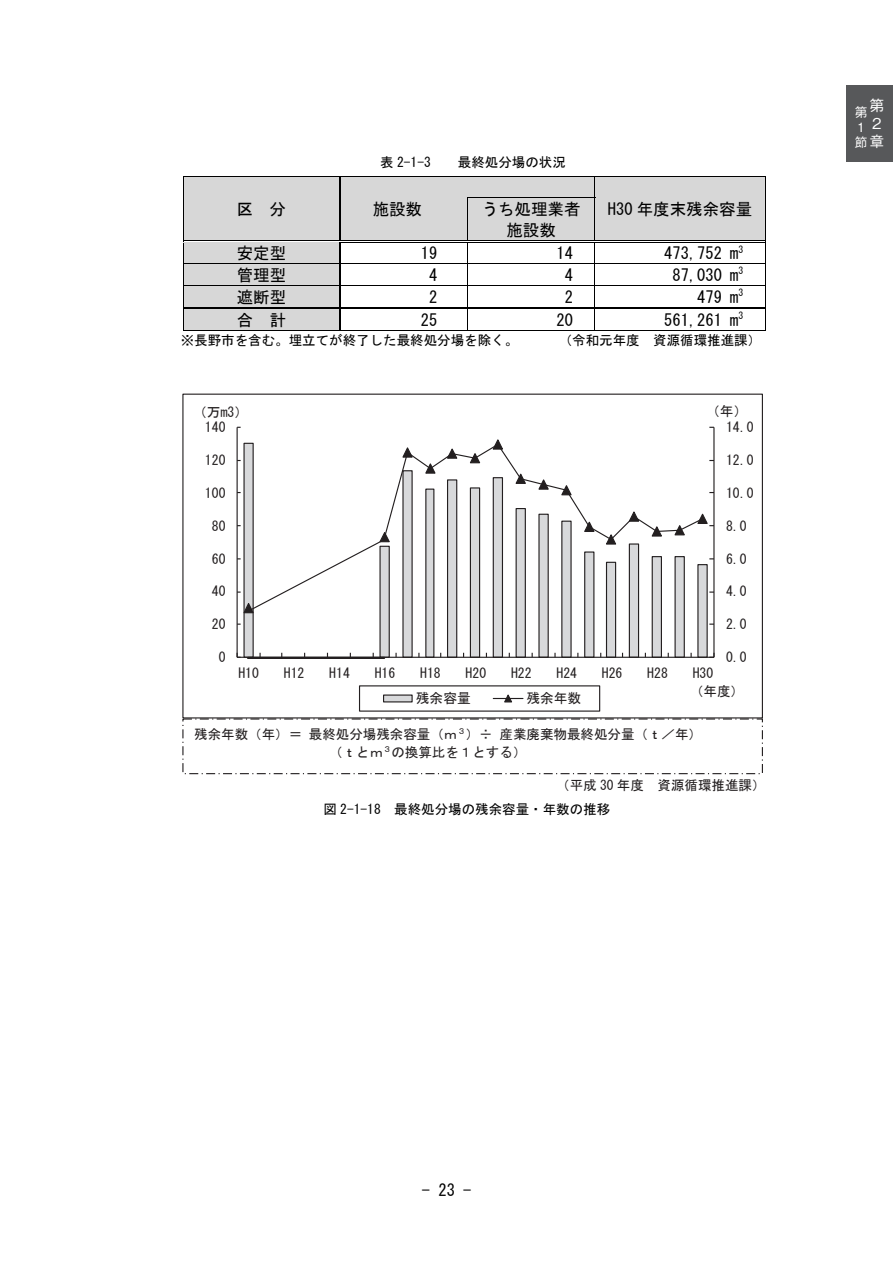
<style>
.page{position:relative;width:893px;height:1263px;background:#fff}
.page>*{position:absolute;margin:0;border:0;box-sizing:border-box;transform-origin:0 0}
.t1{font:16.5px "MS Gothic";letter-spacing:.005em;color:#000}
.t2{font:500 14.85px/17.9px "Gothic BBB Pr 6 N";color:#fff}
.t3{font:13.8px "MS Gothic";color:#231f20}
.t4{font:13.5px "MS Gothic";color:#000}
.t5{font:13.5px/18px "MS Gothic";color:#231f20}
.t6{font:13.5px "MS P Gothic";color:#231f20}
.t7{font:500 12.75px/15.3px "Gothic BBB Pr 6 N";color:#fff}
</style>
<div class="page">
<div style="left:183px;top:177px;width:156px;height:63px;background:#d7d7d7"></div>
<div style="left:341px;top:177px;width:254px;height:21px;background:#d7d7d7"></div>
<div style="left:595px;top:177px;width:170px;height:63px;background:#d7d7d7"></div>
<hr style="left:183px;top:176px;width:412px;height:1px;background:#000">
<hr style="left:595px;top:176px;width:170px;height:1px;background:#000">
<div style="left:341px;top:198px;width:126px;height:42px;background:#d7d7d7"></div>
<div style="left:468px;top:198px;width:127px;height:42px;background:#d7d7d7"></div>
<svg style="left:183px;top:177px;width:1px;height:21px"></svg>
<svg style="left:339px;top:177px;width:2px;height:21px"></svg>
<hr style="left:467px;top:198px;width:128px;height:1px;background:#000">
<svg style="left:765px;top:176px;width:1px;height:22px"></svg>
<hr style="left:183px;top:198px;width:1px;height:42px;background:#000">
<hr style="left:340px;top:198px;width:1px;height:42px;background:#000">
<hr style="left:339px;top:198px;width:1px;height:42px;background:#000">
<hr style="left:467px;top:198px;width:1px;height:42px;background:#000">
<hr style="left:595px;top:198px;width:1px;height:42px;background:#000">
<hr style="left:765px;top:198px;width:1px;height:42px;background:#000">
<div style="left:183px;top:243px;width:156px;height:21px;background:#d7d7d7"></div>
<hr style="left:183px;top:240px;width:156px;height:1px;background:#000">
<hr style="left:183px;top:242px;width:156px;height:1px;background:#d7d7d7">
<hr style="left:341px;top:240px;width:126px;height:1px;background:#000">
<hr style="left:341px;top:242px;width:126px;height:1px;background:#000">
<hr style="left:469px;top:240px;width:126px;height:1px;background:#000">
<hr style="left:469px;top:242px;width:126px;height:1px;background:#000">
<hr style="left:597px;top:240px;width:168px;height:1px;background:#000">
<hr style="left:597px;top:242px;width:168px;height:1px;background:#000">
<div style="left:183px;top:264px;width:156px;height:21px;background:#d7d7d7"></div>
<hr style="left:183px;top:264px;width:156px;height:1px;background:#000">
<hr style="left:341px;top:264px;width:254px;height:1px;background:#000">
<hr style="left:595px;top:264px;width:170px;height:1px;background:#000">
<div style="left:183px;top:286px;width:156px;height:21px;background:#d7d7d7"></div>
<hr style="left:183px;top:285px;width:156px;height:1px;background:#000">
<hr style="left:341px;top:285px;width:254px;height:1px;background:#000">
<hr style="left:595px;top:285px;width:170px;height:1px;background:#000">
<div style="left:183px;top:309px;width:156px;height:21px;background:#d7d7d7"></div>
<hr style="left:183px;top:307px;width:156px;height:1px;background:#000">
<hr style="left:341px;top:307px;width:126px;height:1px;background:#000">
<hr style="left:341px;top:309px;width:126px;height:1px;background:#000">
<hr style="left:469px;top:307px;width:126px;height:1px;background:#000">
<hr style="left:469px;top:309px;width:126px;height:1px;background:#000">
<hr style="left:597px;top:307px;width:168px;height:1px;background:#000">
<hr style="left:597px;top:309px;width:168px;height:1px;background:#000">
<svg style="left:183px;top:241px;width:1px;height:89px"></svg>
<hr style="left:183px;top:330px;width:156px;height:1px;background:#000">
<svg style="left:339px;top:240px;width:2px;height:90px"></svg>
<hr style="left:339px;top:330px;width:128px;height:1px;background:#000">
<svg style="left:467px;top:240px;width:2px;height:91px"></svg>
<hr style="left:468px;top:330px;width:127px;height:1px;background:#000">
<svg style="left:595px;top:240px;width:2px;height:69px"></svg>
<hr style="left:595px;top:330px;width:170px;height:1px;background:#000">
<svg style="left:765px;top:240px;width:1px;height:91px"></svg>
<svg style="left:243px;top:614px;width:465px;height:43px"></svg>
<hr style="left:713px;top:427px;width:1px;height:230px;background:#231f20">
<hr style="left:237px;top:427px;width:1px;height:230px;background:#231f20">
<hr style="left:237px;top:657px;width:477px;height:1px;background:#231f20">
<div style="left:384px;top:695px;width:28px;height:7px;background:#d8d9db"></div>
<hr style="left:493px;top:698px;width:30px;height:1px;background:#231f20">
<svg style="left:503px;top:694px;width:10px;height:9px"></svg>
<svg style="left:237px;top:438px;width:477px;height:176px"></svg>
<div style="left:182px;top:718px;width:581px;height:56px;border:1px dashed #231f20"></div>
<div style="left:846px;top:85px;width:47px;height:77px;background:#57585a"></div>
<p class="t4" style="left:380px;top:156px;width:52px">表 2-1-3</p>
<p class="t4" style="left:458px;top:156px;width:109px">最終処分場の状況</p>
<p class="t1" style="left:237px;top:201px;width:51px">区 分</p>
<p class="t1" style="left:373px;top:201px;width:51px">施設数</p>
<p class="t1" style="left:482px;top:201px;width:101px">うち処理業者</p>
<p class="t1" style="left:608px;top:201px;width:146px">H30 年度末残余容量</p>
<p class="t1" style="left:506px;top:222px;width:51px">施設数</p>
<p class="t1" style="left:237px;top:245px;width:51px">安定型</p>
<p class="t1" style="left:421px;top:245px;width:18px">19</p>
<p class="t1" style="left:557px;top:245px;width:18px">14</p>
<p class="t1" style="left:664px;top:245px;width:81px">473,752 m<sup>3</sup></p>
<p class="t1" style="left:237px;top:267px;width:51px">管理型</p>
<p class="t1" style="left:429px;top:267px;width:10px">4</p>
<p class="t1" style="left:565px;top:267px;width:10px">4</p>
<p class="t1" style="left:672px;top:267px;width:72px">87,030 m<sup>3</sup></p>
<p class="t1" style="left:237px;top:289px;width:51px">遮断型</p>
<p class="t1" style="left:429px;top:289px;width:10px">2</p>
<p class="t1" style="left:565px;top:289px;width:10px">2</p>
<p class="t1" style="left:697px;top:289px;width:48px">479 m<sup>3</sup></p>
<p class="t1" style="left:237px;top:312px;width:51px">合 計</p>
<p class="t1" style="left:421px;top:312px;width:18px">25</p>
<p class="t1" style="left:556px;top:312px;width:18px">20</p>
<p class="t1" style="left:664px;top:312px;width:81px">561,261 m<sup>3</sup></p>
<p class="t4" style="left:181px;top:334px;width:339px">※長野市を含む。埋立てが終了した最終処分場を除く。</p>
<p class="t4" style="left:559px;top:334px;width:204px">（令和元年度 資源循環推進課）</p>
<p class="t3" style="left:193px;top:405px;width:56px">（万m3）</p>
<p class="t3" style="left:706px;top:404px;width:43px">（年）</p>
<p class="t3" style="left:205px;top:420px;width:22px">140</p>
<p class="t3" style="left:726px;top:420px;width:29px">14.0</p>
<p class="t3" style="left:205px;top:453px;width:22px">120</p>
<p class="t3" style="left:726px;top:453px;width:29px">12.0</p>
<p class="t3" style="left:205px;top:486px;width:22px">100</p>
<p class="t3" style="left:726px;top:486px;width:29px">10.0</p>
<p class="t3" style="left:212px;top:519px;width:15px">80</p>
<p class="t3" style="left:726px;top:519px;width:22px">8.0</p>
<p class="t3" style="left:212px;top:552px;width:15px">60</p>
<p class="t3" style="left:726px;top:552px;width:22px">6.0</p>
<p class="t3" style="left:212px;top:584px;width:15px">40</p>
<p class="t3" style="left:726px;top:584px;width:22px">4.0</p>
<p class="t3" style="left:212px;top:617px;width:15px">20</p>
<p class="t3" style="left:726px;top:617px;width:22px">2.0</p>
<p class="t3" style="left:219px;top:650px;width:8px">0</p>
<p class="t3" style="left:726px;top:650px;width:22px">0.0</p>
<p class="t3" style="left:238px;top:666px;width:22px">H10</p>
<p class="t3" style="left:284px;top:666px;width:22px">H12</p>
<p class="t3" style="left:329px;top:666px;width:22px">H14</p>
<p class="t3" style="left:375px;top:666px;width:22px">H16</p>
<p class="t3" style="left:420px;top:666px;width:22px">H18</p>
<p class="t3" style="left:466px;top:666px;width:22px">H20</p>
<p class="t3" style="left:511px;top:666px;width:22px">H22</p>
<p class="t3" style="left:556px;top:666px;width:22px">H24</p>
<p class="t3" style="left:602px;top:666px;width:22px">H26</p>
<p class="t3" style="left:647px;top:666px;width:22px">H28</p>
<p class="t3" style="left:693px;top:666px;width:22px">H30</p>
<p class="t3" style="left:416px;top:691px;width:56px">残余容量</p>
<p class="t3" style="left:526px;top:691px;width:56px">残余年数</p>
<p class="t6" style="left:697px;top:685px;width:42px">（年度）</p>
<p class="t5" style="left:329px;top:725px;width:374px;text-indent:-135px">残余年数（年）＝ 最終処分場残余容量（ｍ<sup>３</sup>）÷ 産業廃棄物最終処分量（ｔ／年）（ｔとｍ<sup>３</sup>の換算比を１とする）</p>
<p class="t5" style="left:556px;top:777px;width:211px">（平成 30 年度 資源循環推進課）</p>
<p class="t4" style="left:323px;top:802px;width:288px">図 2-1-18 最終処分場の残余容量・年数の推移</p>
<p class="t7" style="left:855px;top:103px;width:13px">第<br>１節</p>
<p class="t2" style="left:870px;top:96px;width:15px">第<br>２章</p>
<p class="t1" style="left:422px;top:1181px;width:51px">- 23 -</p>
</div>
